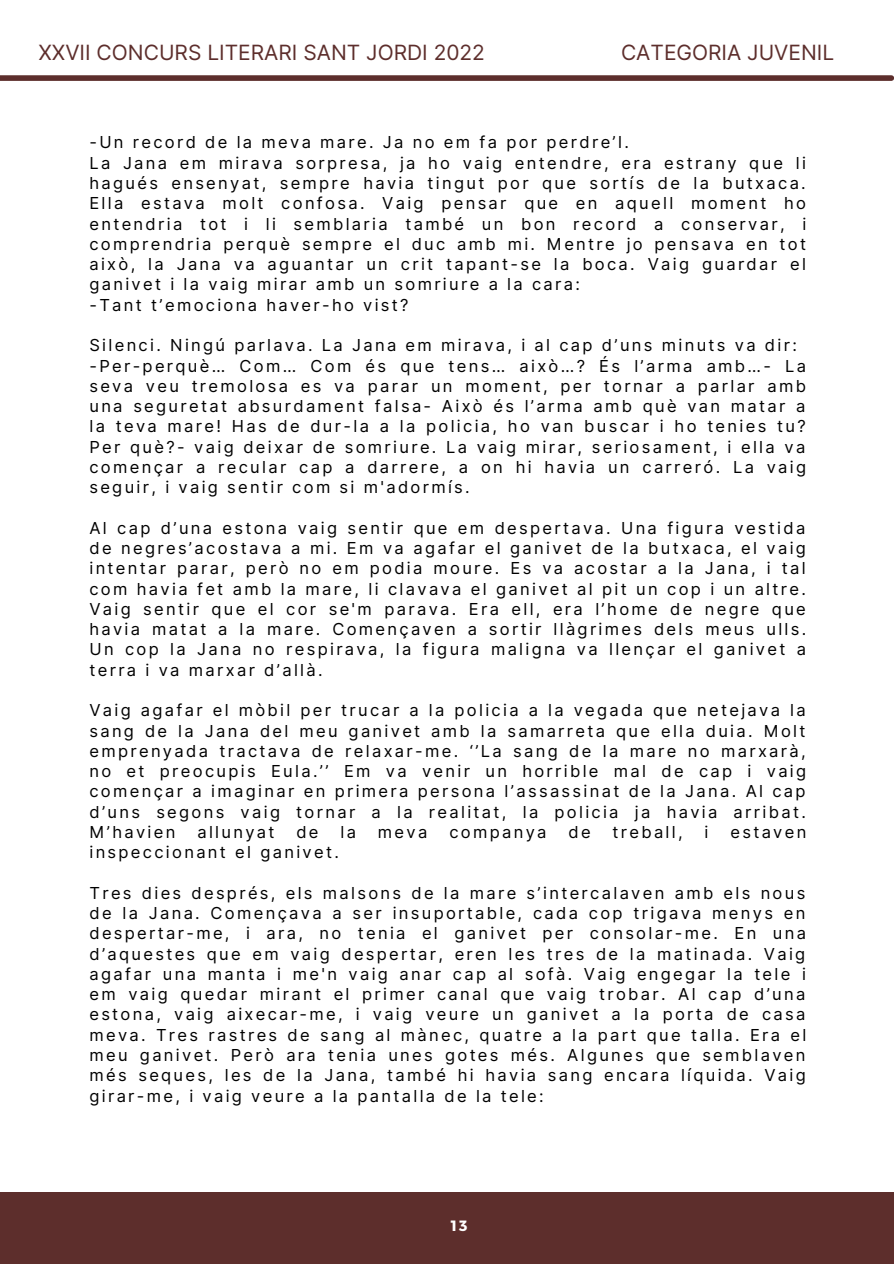
<style>
.page{position:relative;width:894px;height:1264px;background:#fff}
.page>*{position:absolute;margin:0;border:0;box-sizing:border-box;transform-origin:0 0}
.t1{font:21px "Inter";color:#5d2e2c}
.t2{font:16.5px/20.2px "Inter";letter-spacing:.14em;color:#000;text-align:justify}
.t3{font:700 14.85px "Montserrat";color:#fff}
</style>
<div class="page">
<div style="left:0;top:1192px;width:893px;height:71px;background:#5d2e2c"></div>
<div style="left:0;top:75px;width:891px;height:6px;background:#5d2e2c"></div>
<p class="t1" style="left:38px;top:40px;width:448px">XXVII CONCURS LITERARI SANT JORDI 2022</p>
<p class="t1" style="left:620px;top:40px;width:215px">CATEGORIA JUVENIL</p>
<p class="t2" style="left:89px;top:132px;width:718px;text-align:left">-Un record de la meva mare. Ja no em fa por perdre’l.<br>La Jana em mirava sorpresa, ja ho vaig entendre, era estrany que li hagués ensenyat, sempre havia tingut por que sortís de la butxaca.<br>Ella estava molt confosa. Vaig pensar que en aquell moment ho entendria tot i li semblaria també un bon record a conservar, i comprendria perquè sempre el duc amb mi. Mentre jo pensava en tot això, la Jana va aguantar un crit tapant-se la boca. Vaig guardar el ganivet i la vaig mirar amb un somriure a la cara:<br>-Tant t’emociona haver-ho vist?</p>
<p class="t2" style="left:89px;top:335px;width:718px;text-align:left">Silenci. Ningú parlava. La Jana em mirava, i al cap d’uns minuts va dir: -Per-perquè… Com… Com és que tens… això…? És l’arma amb…- La seva veu tremolosa es va parar un moment, per tornar a parlar amb una seguretat absurdament falsa- Això és l’arma amb què van matar a la teva mare! Has de dur-la a la policia, ho van buscar i ho tenies tu?<br>Per què?- vaig deixar de somriure. La vaig mirar, seriosament, i ella va començar a recular cap a darrere, a on hi havia un carreró. La vaig seguir, i vaig sentir com si m'adormís.</p>
<p class="t2" style="left:89px;top:517px;width:718px">Al cap d’una estona vaig sentir que em despertava. Una figura vestida de negres’acostava a mi. Em va agafar el ganivet de la butxaca, el vaig intentar parar, però no em podia moure. Es va acostar a la Jana, i tal com havia fet amb la mare, li clavava el ganivet al pit un cop i un altre.<br>Vaig sentir que el cor se'm parava. Era ell, era l’home de negre que havia matat a la mare. Començaven a sortir llàgrimes dels meus ulls.<br>Un cop la Jana no respirava, la figura maligna va llençar el ganivet a terra i va marxar d’allà.</p>
<p class="t2" style="left:89px;top:700px;width:718px">Vaig agafar el mòbil per trucar a la policia a la vegada que netejava la sang de la Jana del meu ganivet amb la samarreta que ella duia. Molt emprenyada tractava de relaxar-me. ‘’La sang de la mare no marxarà, no et preocupis Eula.’’ Em va venir un horrible mal de cap i vaig començar a imaginar en primera persona l’assassinat de la Jana. Al cap d’uns segons vaig tornar a la realitat, la policia ja havia arribat.<br>M’havien</p>
<p class="t2" style="left:197px;top:821px;width:79px">allunyat</p>
<p class="t2" style="left:296px;top:821px;width:24px">de</p>
<p class="t2" style="left:340px;top:821px;width:17px">la</p>
<p class="t2" style="left:378px;top:821px;width:51px">meva</p>
<p class="t2" style="left:449px;top:821px;width:99px">companya</p>
<p class="t2" style="left:568px;top:821px;width:24px">de</p>
<p class="t2" style="left:612px;top:821px;width:72px">treball,</p>
<p class="t2" style="left:704px;top:821px;width:5px">i</p>
<p class="t2" style="left:730px;top:821px;width:77px">estaven</p>
<p class="t2" style="left:89px;top:842px;width:251px">inspeccionant el ganivet.</p>
<p class="t2" style="left:89px;top:882px;width:718px">Tres dies després, els malsons de la mare s’intercalaven amb els nous de la Jana. Començava a ser insuportable, cada cop trigava menys en despertar-me, i ara, no tenia el ganivet per consolar-me. En una d’aquestes que em vaig despertar, eren les tres de la matinada. Vaig agafar una manta i me'n vaig anar cap al sofà. Vaig engegar la tele i em vaig quedar mirant el primer canal que vaig trobar. Al cap d’una estona, vaig aixecar-me, i vaig veure un ganivet a la porta de casa meva. Tres rastres de sang al mànec, quatre a la part que talla. Era el meu ganivet. Però ara tenia unes gotes més. Algunes que semblaven més seques, les de la Jana, també hi havia sang encara líquida. Vaig girar-me, i vaig veure a la pantalla de la tele:</p>
<p class="t3" style="left:451px;top:1215px;width:18px">13</p>
</div>
